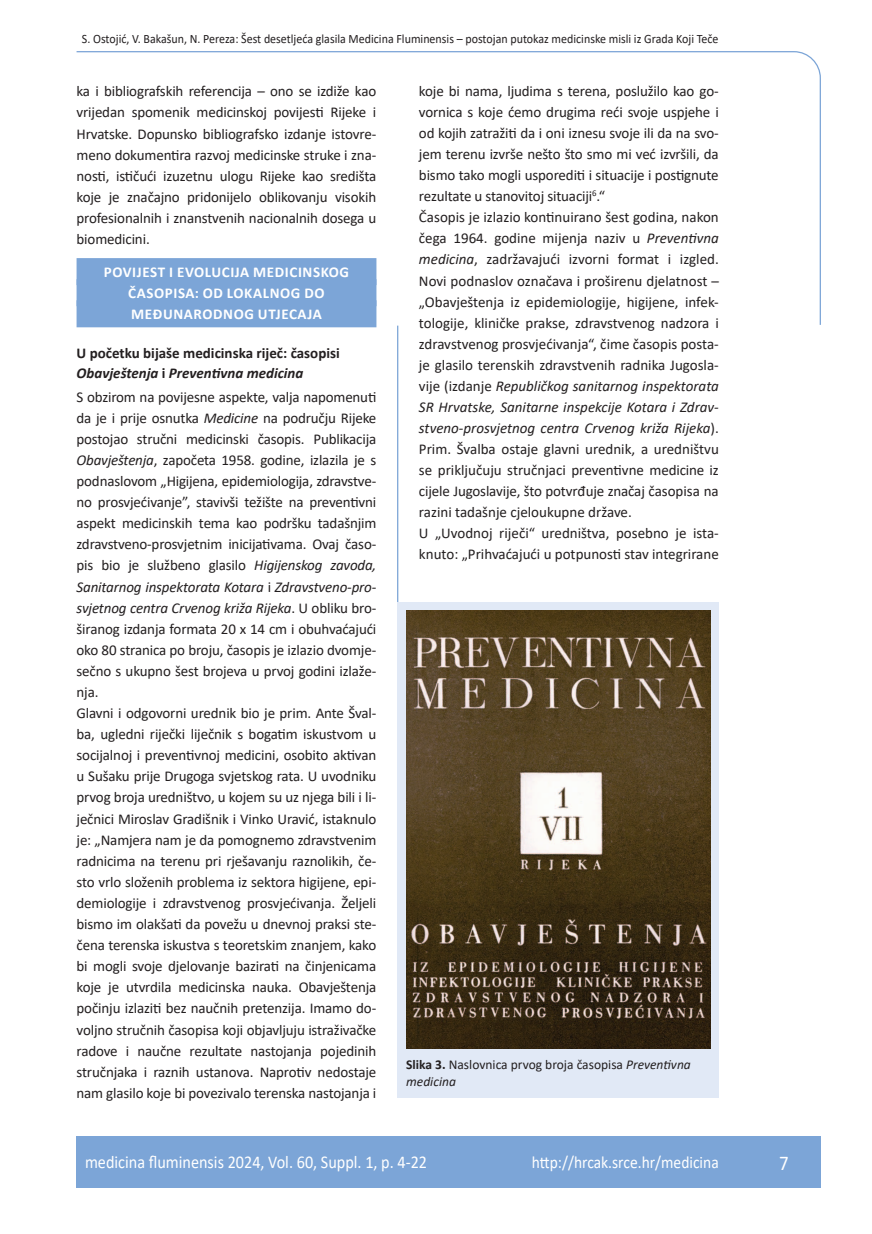
<style>
.page{position:relative;width:872px;height:1234px;background:#fff}
.page>*{position:absolute;margin:0;border:0;box-sizing:border-box;transform-origin:0 0}
.t1{font:21px "Calibri";color:#fff;scale:.9 1}
.t2{font:18px "Calibri";color:#fff;scale:.9 1}
.t3{font:17.25px "Calibri";color:#fff;scale:.9 1}
.osnovni_tekst{font:15px/21.1px "Calibri";letter-spacing:-.01em;color:#231f20;text-align:justify}
.naslov_ruler{font:700 15px "Calibri";letter-spacing:.04em;color:#fff}
.podnaslov{font:700 15px/19.6px "Calibri";color:#231f20}
.potpis_slika{font:13.5px/16.5px "Calibri";color:#231f20}
.glava{font:12.75px "Calibri";color:#231f20;scale:.94 1}
.s1{font-style:italic}
.s2{font-weight:700}
</style>
<div class="page">
<svg style="left:76px;top:51px;width:745px;height:275px"></svg>
<hr style="left:397px;top:325px;width:1px;height:277px;background:#7ca5d7">
<div style="left:77px;top:1135px;width:744px;height:51px;background:#7ca5d7"></div>
<div style="left:77px;top:258px;width:299px;height:27px;background:#7ca5d7"></div>
<div style="left:77px;top:279px;width:299px;height:27px;background:#7ca5d7"></div>
<div style="left:77px;top:300px;width:299px;height:27px;background:#7ca5d7"></div>
<div style="left:398px;top:601px;width:321px;height:496px;background:#e1e9f6"></div>
<img style="left:406px;top:610px;width:304px;height:438px">
<p class="glava" style="left:82px;top:29px;width:679px">S. Ostojić, V. Bakašun, N. Pereza: Šest desetljeća glasila Medicina Fluminensis – postojan putokaz medicinske misli iz Grada Koji Teče</p>
<p class="osnovni_tekst" style="left:77px;top:80px;width:301px">ka i bibliografskih referencija – ono se izdiže kao vrijedan spomenik medicinskoj povijesti Rijeke i Hrvatske. Dopunsko bibliografsko izdanje istovre&shy;meno dokumentira razvoj medicinske struke i zna&shy;nosti, ističući izuzetnu ulogu Rijeke kao središta koje je značajno pridonijelo oblikovanju visokih profesionalnih i znanstvenih nacionalnih dosega u biomedicini.</p>
<p class="naslov_ruler" style="left:104px;top:261px;width:247px">POVIJEST I EVOLUCIJA MEDICINSKOG</p>
<p class="naslov_ruler" style="left:128px;top:282px;width:198px">ČASOPISA: OD LOKALNOG DO</p>
<p class="naslov_ruler" style="left:131px;top:303px;width:192px">MEĐUNARODNOG UTJECAJA</p>
<p class="podnaslov" style="left:77px;top:343px;width:265px">U početku bijaše medicinska riječ: časopisi<br><span class="s1">Obavještenja</span> i <span class="s1">Preventivna medicina</span></p>
<p class="osnovni_tekst" style="left:77px;top:385px;width:301px">S obzirom na povijesne aspekte, valja napomenuti da je i prije osnutka <span class="s1">Medicine</span> na području Rijeke postojao stručni medicinski časopis. Publikacija <span class="s1">Obavještenja</span>, započeta 1958. godine, izlazila je s podnaslovom „Higijena, epidemiologija, zdravstve&shy;no prosvjećivanje”, stavivši težište na preventivni aspekt medicinskih tema kao podršku tadašnjim zdravstveno-prosvjetnim inicijativama. Ovaj časo&shy;pis bio je službeno glasilo <span class="s1">Higijenskog zavoda, Sanitarnog inspektorata Kotara</span> i <span class="s1">Zdravstveno-pro&shy;svjetnog centra Crvenog križa Rijeka</span>. U obliku bro&shy;širanog izdanja formata 20 x 14 cm i obuhvaćajući oko 80 stranica po broju, časopis je izlazio dvomje&shy;sečno s ukupno šest brojeva u prvoj godini izlaže&shy;nja.</p>
<p class="osnovni_tekst" style="left:77px;top:702px;width:301px">Glavni i odgovorni urednik bio je prim. Ante Šval&shy;ba, ugledni riječki liječnik s bogatim iskustvom u socijalnoj i preventivnoj medicini, osobito aktivan u Sušaku prije Drugoga svjetskog rata. U uvodniku prvog broja uredništvo, u kojem su uz njega bili i li&shy;ječnici Miroslav Gradišnik i Vinko Uravić, istaknulo je: „Namjera nam je da pomognemo zdravstvenim radnicima na terenu pri rješavanju raznolikih, če&shy;sto vrlo složenih problema iz sektora higijene, epi&shy;demiologije i zdravstvenog prosvjećivanja. Željeli bismo im olakšati da povežu u dnevnoj praksi ste&shy;čena terenska iskustva s teoretskim znanjem, kako bi mogli svoje djelovanje bazirati na činjenicama koje je utvrdila medicinska nauka. Obavještenja počinju izlaziti bez naučnih pretenzija. Imamo do&shy;voljno stručnih časopisa koji objavljuju istraživačke radove i naučne rezultate nastojanja pojedinih stručnjaka i raznih ustanova. Naprotiv nedostaje nam glasilo koje bi povezivalo terenska nastojanja i</p>
<p class="osnovni_tekst" style="left:419px;top:80px;width:301px">koje bi nama, ljudima s terena, poslužilo kao go&shy;vornica s koje ćemo drugima reći svoje uspjehe i od kojih zatražiti da i oni iznesu svoje ili da na svo&shy;jem terenu izvrše nešto što smo mi već izvršili, da bismo tako mogli usporediti i situacije i postignute rezultate u stanovitoj situaciji<sup>6</sup>.“</p>
<p class="osnovni_tekst" style="left:419px;top:206px;width:301px">Časopis je izlazio kontinuirano šest godina, nakon čega 1964. godine mijenja naziv u <span class="s1">Preventivna medicina</span>, zadržavajući izvorni format i izgled.<br>Novi podnaslov označava i proširenu djelatnost – „Obavještenja iz epidemiologije, higijene, infek&shy;tologije, kliničke prakse, zdravstvenog nadzora i zdravstvenog prosvjećivanja“, čime časopis posta&shy;je glasilo terenskih zdravstvenih radnika Jugosla&shy;vije (izdanje <span class="s1">Republičkog sanitarnog inspektorata SR Hrvatske, Sanitarne inspekcije Kotara i Zdrav&shy;stveno-prosvjetnog centra Crvenog križa Rijeka</span>).<br>Prim. Švalba ostaje glavni urednik, a uredništvu se priključuju stručnjaci preventivne medicine iz cijele Jugoslavije, što potvrđuje značaj časopisa na razini tadašnje cjeloukupne države.</p>
<p class="osnovni_tekst" style="left:419px;top:521px;width:301px">U „Uvodnoj riječi“ uredništva, posebno je ista&shy;knuto: „Prihvaćajući u potpunosti stav integrirane</p>
<p class="potpis_slika" style="left:406px;top:1056px;width:286px"><span class="s2">Slika 3.</span> Naslovnica prvog broja časopisa <span class="s1">Preventivna medicina</span></p>
<p class="t2" style="left:85px;top:1149px;width:381px">medicina fluminensis 2024, Vol. 60, Suppl. 1, p. 4-22</p>
<p class="t3" style="left:532px;top:1150px;width:209px">http://hrcak.srce.hr/medicina</p>
<p class="t1" style="left:779px;top:1147px;width:12px">7</p>
</div>
